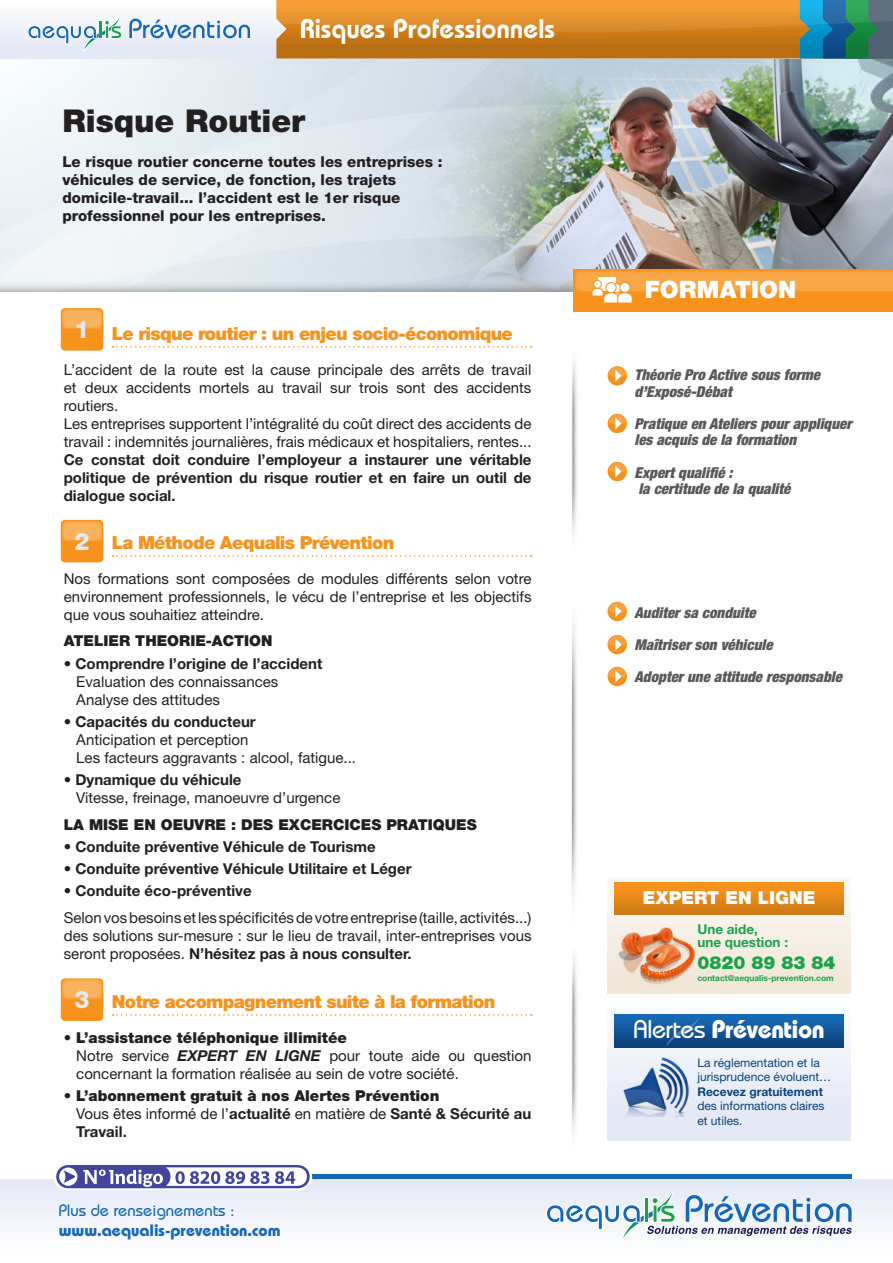
<style>
.page{position:relative;width:893px;height:1263px;background:#fff}
.page>*{position:absolute;margin:0;border:0;box-sizing:border-box;transform-origin:0 0}
.t1{font:900 31.5px "Helvetica Neue";color:#231f20}
.t2{font:600 27px "Bauhaus";color:#fff}
.t3{font:700 25.5px "Bauhaus";letter-spacing:-.02em;color:#fff}
.t4{font:900 24px "Helvetica Neue";color:#fff}
.t5{font:800 24px "Helvetica Neue";color:#e4e9f5}
.t6{font:900 18px "Helvetica Neue";letter-spacing:-.04em;color:#f7931d}
.t7{font:900 18px "Helvetica Neue";color:#fff}
.t8{font:900 18px "Helvetica Neue";color:#1aa249}
.t9{font:700 16.5px "Bauhaus";color:#1768b4}
.t10{font:500 16.5px "Bauhaus";color:#1768b4}
.t11{font:15px/18px "Helvetica Neue";color:#231f20;text-align:justify}
.t12{font:italic 900 condensed 15px/16.2px "Helvetica Neue";color:#57585a}
.t13{font:700 15px "Helvetica Neue";color:#231f20}
.t14{font:900 15px/18px "Helvetica Neue";color:#231f20}
.t15{font:800 15px/18px "Helvetica Neue";color:#231f20}
.t16{font:700 13.5px "Helvetica Neue";color:#1aa249}
.t17{font:12px/14.4px "Helvetica Neue";color:#0b437a}
.t18{font:700 8.4px "Helvetica Neue";color:#1aa249}
.s1{font-weight:700}
.s2{font-weight:900}
.s3{font-weight:700;font-style:italic}
.s4{font-weight:400}
.s5{font-weight:500}
</style>
<div class="page">
<img style="left:572px;top:359px;width:5px;height:178px">
<img style="left:571px;top:622px;width:6px;height:279px">
<img style="left:572px;top:956px;width:5px;height:178px">
<img style="left:0;top:58px;width:893px;height:234px">
<div style="left:0;top:0;width:893px;height:58px;background:linear-gradient(to bottom,#fefefe,#e1e6f4)"></div>
<div style="left:0;top:1179px;width:893px;height:84px;background:linear-gradient(to bottom,#e3e8f4,#fff)"></div>
<svg style="left:276px;top:0;width:617px;height:58px;background:#bb8331"></svg>
<svg style="left:545px;top:1192px;width:307px;height:49px"></svg>
<svg style="left:113px;top:346px;width:419px;height:2px"></svg>
<svg style="left:113px;top:555px;width:419px;height:2px"></svg>
<svg style="left:27px;top:17px;width:223px;height:35px"></svg>
<hr style="left:57px;top:1175px;width:794px;height:4px;background:#1768b4">
<svg style="left:608px;top:882px;width:242px;height:112px;background:#f3e8da"></svg>
<svg style="left:614px;top:883px;width:230px;height:31px;background:#e4881a"></svg>
<img style="left:612px;top:919px;width:85px;height:69px">
<svg style="left:113px;top:1014px;width:419px;height:2px"></svg>
<div style="left:608px;top:1008px;width:242px;height:133px;background:linear-gradient(to bottom,#f9fafd,#e0e6f3)"></div>
<div style="left:614px;top:1014px;width:230px;height:34px;background:linear-gradient(to bottom,#1a6dbb,#0b4176)"></div>
<svg style="left:666px;top:1014px;width:35px;height:33px"></svg>
<img style="left:621px;top:1053px;width:70px;height:63px">
<div style="left:574px;top:269px;width:319px;height:43px;background:#f7931d"></div>
<div style="left:61px;top:308px;width:42px;height:43px;background:#f7931d;border-radius:4px"></div>
<svg style="left:62px;top:309px;width:40px;height:20px"></svg>
<div style="left:61px;top:520px;width:42px;height:42px;background:#f7931d;border-radius:4px"></div>
<svg style="left:62px;top:521px;width:40px;height:20px"></svg>
<div style="left:61px;top:978px;width:42px;height:43px;background:#f7931d;border-radius:4px"></div>
<svg style="left:62px;top:979px;width:40px;height:20px"></svg>
<svg style="left:575px;top:271px;width:318px;height:32px"></svg>
<div style="left:594px;top:280px;width:7px;height:8px;background:#fff;border-radius:50%"></div>
<div style="left:593px;top:280px;width:9px;height:9px;border:1px solid #f7931d;border-radius:50%"></div>
<svg style="left:612px;top:284px;width:9px;height:9px"></svg>
<div style="left:612px;top:283px;width:10px;height:10px;border:1px solid #f7931d;border-radius:50%"></div>
<div style="left:606px;top:282px;width:10px;height:11px;background:#fff;border-radius:50%"></div>
<div style="left:606px;top:282px;width:10px;height:11px;border:1px solid #f7931d;border-radius:50%"></div>
<div style="left:620px;top:282px;width:10px;height:10px;background:#fff;border-radius:50%"></div>
<div style="left:619px;top:282px;width:11px;height:11px;border:1px solid #f7931d;border-radius:50%"></div>
<svg style="left:54px;top:1163px;width:258px;height:27px"></svg>
<svg style="left:56px;top:1165px;width:254px;height:23px"></svg>
<div style="left:608px;top:366px;width:19px;height:19px;background:#f7931d;border-radius:50%"></div>
<svg style="left:608px;top:367px;width:18px;height:15px"></svg>
<div style="left:608px;top:414px;width:19px;height:19px;background:#f7931d;border-radius:50%"></div>
<svg style="left:608px;top:414px;width:18px;height:15px"></svg>
<div style="left:608px;top:462px;width:19px;height:19px;background:#f7931d;border-radius:50%"></div>
<svg style="left:608px;top:462px;width:18px;height:15px"></svg>
<div style="left:608px;top:602px;width:19px;height:19px;background:#f7931d;border-radius:50%"></div>
<svg style="left:608px;top:602px;width:18px;height:15px"></svg>
<div style="left:608px;top:635px;width:19px;height:19px;background:#f7931d;border-radius:50%"></div>
<svg style="left:608px;top:636px;width:18px;height:15px"></svg>
<div style="left:608px;top:667px;width:19px;height:19px;background:#f7931d;border-radius:50%"></div>
<svg style="left:608px;top:667px;width:18px;height:15px"></svg>
<p class="t2" style="left:300px;top:12px;width:257px">Risques Professionnels</p>
<p class="t1" style="left:62px;top:102px;width:244px">Risque Routier</p>
<p class="t15" style="left:62px;top:152px;width:382px">Le risque routier concerne toutes les entreprises : véhicules de service, de fonction, les trajets domicile-travail... l’accident est le 1er risque</p>
<p class="t15" style="left:62px;top:206px;width:265px">professionnel pour les entreprises.</p>
<p class="t5" style="left:74px;top:315px;width:17px">1</p>
<p class="t6" style="left:112px;top:323px;width:403px">Le risque routier : un enjeu socio-économique</p>
<p class="t11" style="left:64px;top:360px;width:469px">L’accident de la route est la cause principale des arrêts de travail et deux accidents mortels au travail sur trois sont des accidents routiers.</p>
<p class="t11" style="left:64px;top:414px;width:469px">Les entreprises supportent l’intégralité du coût direct des accidents de travail : indemnités journalières, frais médicaux et hospitaliers, rentes...<br><span class="s1">Ce constat doit conduire l’employeur a instaurer une véritable politique de prévention du risque routier et en faire un outil de dialogue social.</span></p>
<p class="t6" style="left:112px;top:532px;width:284px">La Méthode Aequalis Prévention</p>
<p class="t11" style="left:64px;top:569px;width:469px">Nos formations sont composées de modules différents selon votre environnement professionnels, le vécu de l’entreprise et les objectifs que vous souhaitiez atteindre.</p>
<p class="t14" style="left:64px;top:632px;width:210px">ATELIER THEORIE-ACTION</p>
<p class="t13" style="left:64px;top:654px;width:260px">• Comprendre l’origine de l’accident</p>
<p class="t11" style="left:76px;top:672px;width:203px">Evaluation des connaissances</p>
<p class="t11" style="left:76px;top:690px;width:145px">Analyse des attitudes</p>
<p class="t13" style="left:64px;top:712px;width:193px">• Capacités du conducteur</p>
<p class="t11" style="left:76px;top:730px;width:174px">Anticipation et perception</p>
<p class="t11" style="left:76px;top:748px;width:281px">Les facteurs aggravants : alcool, fatigue...</p>
<p class="t13" style="left:64px;top:770px;width:179px">• Dynamique du véhicule</p>
<p class="t11" style="left:76px;top:789px;width:266px">Vitesse, freinage, manoeuvre d’urgence</p>
<p class="t14" style="left:64px;top:815px;width:414px">LA MISE EN OEUVRE : DES EXCERCICES PRATIQUES</p>
<p class="t13" style="left:64px;top:837px;width:313px">• Conduite préventive Véhicule de Tourisme</p>
<p class="t13" style="left:64px;top:859px;width:349px">• Conduite préventive Véhicule Utilitaire et Léger</p>
<p class="t13" style="left:64px;top:882px;width:189px">• Conduite éco-préventive</p>
<p class="t11" style="left:64px;top:908px;width:469px">Selon vos besoins et les spécificités de votre entreprise (taille, activités...) des solutions sur-mesure : sur le lieu de travail, inter-entreprises vous seront proposées. <span class="s1">N’hésitez pas à nous consulter.</span></p>
<p class="t5" style="left:74px;top:527px;width:17px">2</p>
<p class="t5" style="left:74px;top:985px;width:17px">3</p>
<p class="t6" style="left:112px;top:991px;width:385px">Notre accompagnement suite à la formation</p>
<p class="t11" style="left:76px;top:1028px;width:457px;text-align:left;text-indent:-13px"><span class="s2">• L’assistance téléphonique illimitée<br></span>Notre service <span class="s3">EXPERT EN LIGNE</span> pour toute aide ou question concernant la formation réalisée au sein de votre société.</p>
<p class="t14" style="left:76px;top:1087px;width:457px;text-indent:-13px">• L’abonnement gratuit à nos Alertes Prévention<br><span class="s4">Vous êtes informé de l’</span><span class="s1">actualité</span> <span class="s4">en matière de</span> <span class="s1">Santé &amp; Sécurité au<br>Travail.</span></p>
<p class="t10" style="left:59px;top:1201px;width:178px">Plus de renseignements :</p>
<p class="t9" style="left:59px;top:1220px;width:223px">www.aequalis-prevention.com</p>
<p class="t4" style="left:645px;top:275px;width:153px">FORMATION</p>
<p class="t12" style="left:634px;top:367px;width:187px">Théorie Pro Active sous forme d’Exposé-Débat</p>
<p class="t12" style="left:634px;top:415px;width:219px">Pratique en Ateliers pour appliquer les acquis de la formation</p>
<p class="t12" style="left:634px;top:464px;width:157px">Expert qualifié :<br>la certitude de la qualité</p>
<p class="t12" style="left:634px;top:604px;width:123px">Auditer sa conduite</p>
<p class="t12" style="left:634px;top:636px;width:140px">Maîtriser son véhicule</p>
<p class="t12" style="left:634px;top:669px;width:209px">Adopter une attitude responsable</p>
<p class="t7" style="left:643px;top:887px;width:174px">EXPERT EN LIGNE</p>
<p class="t16" style="left:697px;top:921px;width:62px">Une aide,</p>
<p class="t16" style="left:697px;top:934px;width:92px">une question :</p>
<p class="t8" style="left:697px;top:951px;width:140px">0820 89 83 84</p>
<p class="t18" style="left:697px;top:973px;width:138px">contact@aequalis-prevention.com</p>
<p class="t3" style="left:633px;top:1013px;width:193px"><span class="s5">Alertes</span> Prévention</p>
<p class="t17" style="left:697px;top:1055px;width:135px">La réglementation et la jurisprudence évoluent…<br><span class="s1">Recevez gratuitement </span>des informations claires et utiles.</p>
</div>
